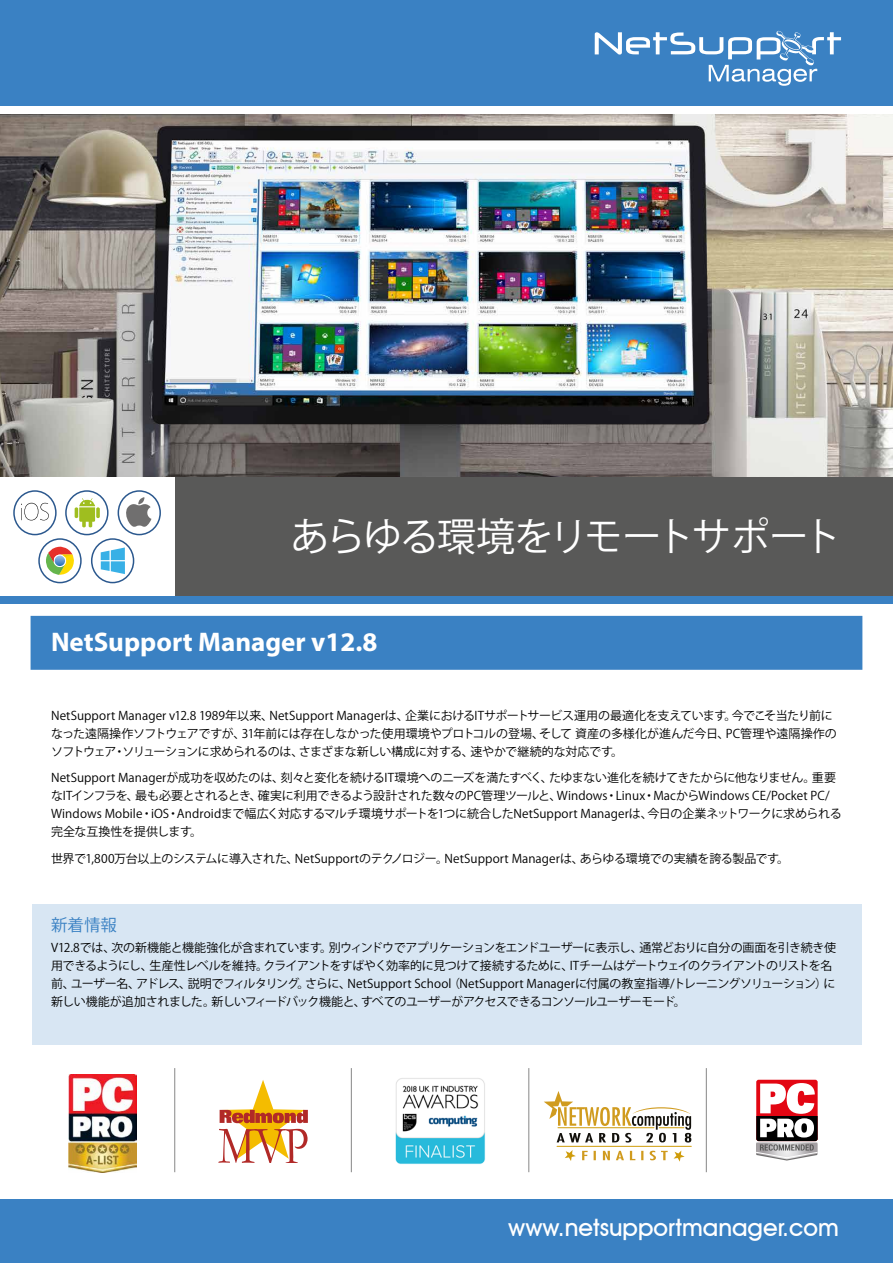
<style>
.page{position:relative;width:893px;height:1263px;background:#fff}
.page>*{position:absolute;margin:0;border:0;box-sizing:border-box;transform-origin:0 0}
.t1{font:39px "Koz Go Pr 6 N";letter-spacing:-.06em;color:#fff}
.t2{font:700 27px "Myriad Pro";color:#fff}
.t3{font:500 24px "Avant Garde IT Cby BT";color:#fff}
.t4{font:16.5px "Koz Go Pr 6 N";color:#3a81c3}
.t5{font:12px/18px "Koz Go Pr 6 N";letter-spacing:-.025em;color:#000}
.t6{font:12px/18px "Koz Go Pr 6 N";letter-spacing:-.005em;color:#000}
</style>
<div class="page">
<div style="left:0;top:595px;width:893px;height:9px;background:#3a81c3"></div>
<div style="left:0;top:0;width:893px;height:106px;background:#3a81c3"></div>
<div style="left:0;top:1199px;width:893px;height:64px;background:#3a81c3"></div>
<svg style="left:595px;top:30px;width:246px;height:56px"></svg>
<div style="left:162px;top:476px;width:731px;height:119px;background:#595958"></div>
<div style="left:31px;top:616px;width:831px;height:54px;background:#3a81c3;border:3px solid #3a81c3"></div>
<div style="left:150px;top:476px;width:24px;height:119px;background:#fff"></div>
<svg style="left:39px;top:539px;width:42px;height:44px"></svg>
<div style="left:38px;top:538px;width:44px;height:45px;border:2px solid #2b588e;border-radius:50%"></div>
<div style="left:13px;top:490px;width:44px;height:45px;border:2px solid #2b588e;border-radius:50%"></div>
<svg style="left:66px;top:491px;width:42px;height:44px"></svg>
<div style="left:65px;top:490px;width:44px;height:45px;border:2px solid #2b588e;border-radius:50%"></div>
<svg style="left:46px;top:547px;width:28px;height:28px"></svg>
<svg style="left:21px;top:503px;width:28px;height:17px"></svg>
<svg style="left:118px;top:491px;width:42px;height:44px"></svg>
<div style="left:118px;top:490px;width:43px;height:45px;border:2px solid #2b588e;border-radius:50%"></div>
<svg style="left:96px;top:507px;width:4px;height:11px"></svg>
<svg style="left:75px;top:498px;width:20px;height:29px"></svg>
<svg style="left:126px;top:497px;width:25px;height:30px"></svg>
<svg style="left:92px;top:539px;width:42px;height:44px"></svg>
<div style="left:91px;top:538px;width:43px;height:45px;border:2px solid #2b588e;border-radius:50%"></div>
<svg style="left:101px;top:547px;width:24px;height:27px"></svg>
<div style="left:33px;top:904px;width:829px;height:141px;background:#d8e6f3"></div>
<img style="left:0;top:115px;width:893px;height:361px">
<hr style="left:174px;top:1068px;width:1px;height:104px;background:#878787">
<hr style="left:351px;top:1068px;width:1px;height:104px;background:#878787">
<hr style="left:529px;top:1068px;width:1px;height:104px;background:#878787">
<hr style="left:706px;top:1068px;width:1px;height:104px;background:#878787">
<svg style="left:544px;top:1091px;width:147px;height:71px"></svg>
<img style="left:395px;top:1078px;width:91px;height:86px">
<div style="left:756px;top:1080px;width:62px;height:61px;background:#e30613;border-radius:2px"></div>
<svg style="left:756px;top:1083px;width:62px;height:77px"></svg>
<svg style="left:218px;top:1080px;width:90px;height:82px"></svg>
<img style="left:68px;top:1074px;width:69px;height:98px">
<h1 class="t1" style="left:291px;top:515px;width:553px">あらゆる環境をリモートサポート</h1>
<h2 class="t2" style="left:51px;top:624px;width:328px">NetSupport Manager v12.8</h2>
<p class="t5" style="left:51px;top:707px;width:787px">NetSupport Manager v12.8 1989年以来、NetSupport Managerは、企業におけるITサポートサービス運用の最適化を支えています。今でこそ当たり前になった遠隔操作ソフトウェアですが、31年前には存在しなかった使用環境やプロトコルの登場、そして 資産の多様化が進んだ今日、PC管理や遠隔操作のソフトウェア・ソリューションに求められるのは、さまざまな新しい構成に対する、速やかで継続的な対応です。</p>
<p class="t6" style="left:51px;top:769px;width:792px">NetSupport Managerが成功を収めたのは、刻々と変化を続けるIT環境へのニーズを満たすべく、たゆまない進化を続けてきたからに他なりません。重要なITインフラを、最も必要とされるとき、確実に利用できるよう設計された数々のPC管理ツールと、Windows・Linux・MacからWindows CE/Pocket PC/ Windows Mobile・iOS・Androidまで幅広く対応するマルチ環境サポートを1つに統合したNetSupport Managerは、今日の企業ネットワークに求められる完全な互換性を提供します。</p>
<p class="t5" style="left:51px;top:850px;width:740px">世界で1,800万台以上のシステムに導入された、NetSupportのテクノロジー。NetSupport Managerは、あらゆる環境での実績を誇る製品です。</p>
<h3 class="t4" style="left:51px;top:915px;width:67px">新着情報</h3>
<p class="t5" style="left:51px;top:939px;width:787px">V12.8では、次の新機能と機能強化が含まれています。別ウィンドウでアプリケーションをエンドユーザーに表示し、通常どおりに自分の画面を引き続き使用できるようにし、生産性レベルを維持。クライアントをすばやく効率的に見つけて接続するために、ITチームはゲートウェイのクライアントのリストを名前、ユーザー名、アドレス、説明でフィルタリング。さらに、NetSupport School（NetSupport Managerに付属の教室指導/トレーニングソリューション）に新しい機能が追加されました。新しいフィードバック機能と、すべてのユーザーがアクセスできるコンソールユーザーモード。</p>
<h3 class="t3" style="left:508px;top:1212px;width:332px">www.netsupportmanager.com</h3>
</div>
